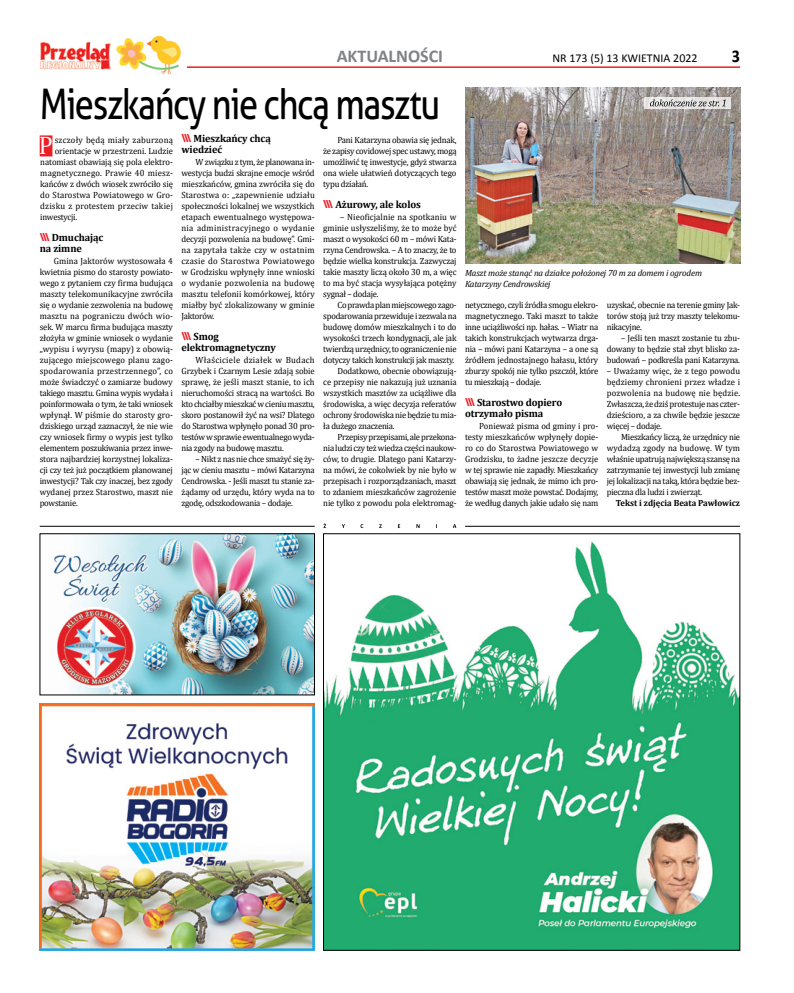
<style>
.page{position:relative;width:794px;height:993px;background:#fff}
.page>*{position:absolute;margin:0;border:0;box-sizing:border-box;transform-origin:0 0}
.t1{font:42px "Aller";letter-spacing:-.04em;color:#000;scale:.82 1}
.t2{font:25.5px "Cambria";color:#fff;scale:.96 1}
.t3{font:700 18px "Calibri";color:#808285}
.t4{font:700 18px "Calibri";color:#000;scale:.9 1}
.t5{font:12px "Calibri";color:#000}
.t6{font:700 10.5px/11px "Cambria";letter-spacing:-.01em;color:#000}
.t7{font:9px/11px "Cambria";letter-spacing:-.02em;color:#000;text-align:justify;scale:.96 1}
.t8{font:italic 9px/11px "Cambria";letter-spacing:-.015em;color:#000}
.t9{font:9px "Cambria";letter-spacing:.02em;color:#000;scale:.96 1}
.t10{font:9px "Cambria";letter-spacing:.015em;color:#000;scale:.96 1}
.t11{font:700 9px "Cambria";color:#000;scale:.96 1}
.t12{font:9px "Cambria";letter-spacing:.025em;color:#000;scale:.96 1}
.s1{font-family:"Aller";font-size:11px;color:#ed1d24}
</style>
<div class="page">
<hr style="left:113px;top:66px;width:627px;height:2px;background:#ed1d24">
<img style="left:39px;top:43px;width:71px;height:27px">
<img style="left:325px;top:541px;width:413px;height:407px">
<img style="left:53px;top:535px;width:260px;height:158px">
<div style="left:40px;top:533px;width:275px;height:162px;border:1px solid #000"></div>
<img style="left:40px;top:703px;width:275px;height:247px">
<div style="left:40px;top:135px;width:12px;height:21px;background:#ed1d24"></div>
<img style="left:465px;top:88px;width:275px;height:176px">
<hr style="left:40px;top:526px;width:275px;height:1px;background:#000">
<hr style="left:465px;top:526px;width:275px;height:1px;background:#000">
<svg style="left:323px;top:523px;width:133px;height:5px"></svg>
<div style="left:111px;top:34px;width:76px;height:42px;background:#fff"></div>
<img style="left:116px;top:35px;width:66px;height:40px">
<svg style="left:644px;top:97px;width:87px;height:11px"></svg>
<svg style="left:650px;top:99px;width:75px;height:7px"></svg>
<h3 class="t3" style="left:337px;top:45px;width:108px">AKTUALNOŚCI</h3>
<h3 class="t5" style="left:552px;top:51px;width:147px">NR 173 (5) 13 KWIETNIA 2022</h3>
<h3 class="t4" style="left:731px;top:45px;width:11px">3</h3>
<h1 class="t1" style="left:40px;top:78px;width:490px">Mieszkańcy nie chcą masztu</h1>
<h2 class="t2" style="left:39px;top:130px;width:16px">P</h2>
<p class="t12" style="left:55px;top:135px;width:125px">szczoły będą miały zaburzoną</p>
<p class="t7" style="left:55px;top:145px;width:125px">orientacje w przestrzeni. Ludzie</p>
<p class="t7" style="left:40px;top:156px;width:140px">natomiast obawiają się pola elektro-</p>
<p class="t9" style="left:40px;top:168px;width:140px">magnetycznego. Prawie 40 miesz-</p>
<p class="t7" style="left:40px;top:178px;width:140px">kańców z dwóch wiosek zwróciło się</p>
<p class="t10" style="left:40px;top:190px;width:140px">do Starostwa Powiatowego w Gro-</p>
<p class="t9" style="left:40px;top:201px;width:140px">dzisku z protestem przeciw takiej</p>
<p class="t7" style="left:40px;top:211px;width:40px">inwestycji.</p>
<p class="t6" style="left:40px;top:232px;width:65px"><span class="s1">\\\</span> Dmuchając na zimne</p>
<p class="t7" style="left:40px;top:255px;width:140px;text-indent:14px">Gmina Jaktorów wystosowała 4 kwietnia pismo do starosty powiato&shy;wego z pytaniem czy firma budująca maszty telekomunikacyjne zwróciła się o wydanie zezwolenia na budowę masztu na pograniczu dwóch wio&shy;sek. W marcu firma budująca maszty złożyła w gminie wniosek o wydanie „wypisu i wyrysu (mapy) z obowią&shy;zującego miejscowego planu zago&shy;spodarowania przestrzennego”, co może świadczyć o zamiarze budowy takiego masztu. Gmina wypis wydała i poinformowała o tym, że taki wniosek wpłynął. W piśmie do starosty gro&shy;dziskiego urząd zaznaczył, że nie wie czy wniosek firmy o wypis jest tylko elementem poszukiwania przez inwe&shy;stora najbardziej korzystnej lokaliza&shy;cji czy też już początkiem planowanej inwestycji? Tak czy inaczej, bez zgody wydanej przez Starostwo, maszt nie powstanie.</p>
<p class="t6" style="left:181px;top:133px;width:91px"><span class="s1">\\\</span> Mieszkańcy chcą wiedzieć</p>
<p class="t7" style="left:181px;top:156px;width:140px;text-indent:14px">W związku z tym, że planowana in&shy;westycja budzi skrajne emocje wśród mieszkańców, gmina zwróciła się do Starostwa o: „zapewnienie udziału społeczności lokalnej we wszystkich etapach ewentualnego występowa&shy;nia administracyjnego o wydanie decyzji pozwolenia na budowę”. Gmi&shy;na zapytała także czy w ostatnim czasie do Starostwa Powiatowego w Grodzisku wpłynęły inne wnioski o wydanie pozwolenia na budowę masztu telefonii komórkowej, który miałby być zlokalizowany w gminie Jaktorów.</p>
<p class="t6" style="left:181px;top:331px;width:96px"><span class="s1">\\\</span> Smog elektromagnetyczny</p>
<p class="t7" style="left:181px;top:354px;width:140px;text-indent:14px">Właściciele działek w Budach Grzybek i Czarnym Lesie zdają sobie sprawę, że jeśli maszt stanie, to ich nieruchomości stracą na wartości. Bo kto chciałby mieszkać w cieniu masztu, skoro postanowił żyć na wsi? Dlatego do Starostwa wpłynęło ponad 30 pro&shy;testów w sprawie ewentualnego wyda&shy;nia zgody na budowę masztu.</p>
<p class="t7" style="left:181px;top:453px;width:140px;text-indent:14px">– Nikt z nas nie chce smażyć się ży&shy;jąc w cieniu masztu – mówi Katarzyna Cendrowska. - Jeśli maszt tu stanie za&shy;żądamy od urzędu, który wyda na to zgodę, odszkodowania – dodaje.</p>
<p class="t7" style="left:323px;top:134px;width:140px;text-indent:14px">Pani Katarzyna obawia się jednak, że zapisy covidowej spec ustawy, mogą umożliwić tę inwestycje, gdyż stwarza ona wiele ułatwień dotyczących tego typu działań.</p>
<p class="t6" style="left:323px;top:199px;width:99px"><span class="s1">\\\</span> Ażurowy, ale kolos</p>
<p class="t7" style="left:323px;top:211px;width:140px;text-indent:17px">– Nieoficjalnie na spotkaniu w gminie usłyszeliśmy, że to może być maszt o wysokości 60 m – mówi Kata&shy;rzyna Cendrowska. – A to znaczy, że to będzie wielka konstrukcja. Zazwyczaj takie maszty liczą około 30 m, a więc to ma być stacja wysyłająca potężny sygnał – dodaje.</p>
<p class="t7" style="left:337px;top:299px;width:126px">Co prawda plan miejscowego zago-</p>
<p class="t7" style="left:323px;top:310px;width:140px">spodarowania przewiduje i zezwala na</p>
<p class="t7" style="left:323px;top:321px;width:140px">budowę domów mieszkalnych i to do</p>
<p class="t7" style="left:323px;top:332px;width:140px">wysokości trzech kondygnacji, ale jak</p>
<p class="t7" style="left:323px;top:343px;width:140px">twierdzą urzędnicy, to ograniczenie nie</p>
<p class="t7" style="left:323px;top:354px;width:138px">dotyczy takich konstrukcji jak maszty.</p>
<p class="t7" style="left:337px;top:365px;width:126px">Dodatkowo, obecnie obowiązują-</p>
<p class="t7" style="left:323px;top:376px;width:140px">ce przepisy nie nakazują już uznania</p>
<p class="t7" style="left:323px;top:387px;width:140px">wszystkich masztów za uciążliwe dla</p>
<p class="t7" style="left:323px;top:398px;width:140px">środowiska, a więc decyzja referatów</p>
<p class="t7" style="left:323px;top:409px;width:140px">ochrony środowiska nie będzie tu mia-</p>
<p class="t7" style="left:323px;top:420px;width:76px">ła dużego znaczenia.</p>
<p class="t7" style="left:337px;top:431px;width:126px">Przepisy przepisami, ale przekona-</p>
<p class="t7" style="left:323px;top:442px;width:140px">nia ludzi czy też wiedza części naukow-</p>
<p class="t7" style="left:323px;top:453px;width:140px">ców, to drugie. Dlatego pani Katarzy-</p>
<p class="t7" style="left:323px;top:464px;width:140px">na mówi, że cokolwiek by nie było w</p>
<p class="t7" style="left:323px;top:475px;width:140px">przepisach i rozporządzaniach, maszt</p>
<p class="t7" style="left:323px;top:486px;width:140px">to zdaniem mieszkańców zagrożenie</p>
<p class="t7" style="left:323px;top:497px;width:140px">nie tylko z powodu pola elektromag-</p>
<p class="t8" style="left:465px;top:266px;width:238px">Maszt może stanąć na działce położonej 70 m za domem i ogrodem<br>Katarzyny Cendrowskiej</p>
<p class="t7" style="left:465px;top:299px;width:140px">netycznego, czyli źródła smogu elekro&shy;magnetycznego. Taki maszt to także inne uciążliwości np. hałas. – Wiatr na takich konstrukcjach wytwarza drga&shy;nia – mówi pani Katarzyna – a one są źródłem jednostajnego hałasu, który zburzy spokój nie tylko pszczół, które tu mieszkają – dodaje.</p>
<p class="t6" style="left:465px;top:397px;width:99px"><span class="s1">\\\</span> Starostwo dopiero otrzymało pisma</p>
<p class="t7" style="left:465px;top:420px;width:140px;text-indent:14px">Ponieważ pisma od gminy i pro&shy;testy mieszkańców wpłynęły dopie&shy;ro co do Starostwa Powiatowego w Grodzisku, to żadne jeszcze decyzje w tej sprawie nie zapadły. Mieszkańcy obawiają się jednak, że mimo ich pro&shy;testów maszt może powstać. Dodajmy, że według danych jakie udało się nam</p>
<p class="t7" style="left:607px;top:299px;width:140px">uzyskać, obecnie na terenie gminy Jak&shy;torów stoją już trzy maszty telekomu&shy;nikacyjne.</p>
<p class="t7" style="left:607px;top:332px;width:140px;text-indent:14px">– Jeśli ten maszt zostanie tu zbu&shy;dowany to będzie stał zbyt blisko za&shy;budowań – podkreśla pani Katarzyna.</p>
<p class="t7" style="left:607px;top:365px;width:140px">– Uważamy więc, że z tego powodu będziemy chronieni przez władze i pozwolenia na budowę nie będzie.<br>Zwłaszcza, że dziś protestuje nas czter&shy;dzieścioro, a za chwile będzie jeszcze więcej – dodaje.</p>
<p class="t7" style="left:607px;top:431px;width:140px;text-indent:14px">Mieszkańcy liczą, że urzędnicy nie wydadzą zgody na budowę. W tym właśnie upatrują największą szansę na zatrzymanie tej inwestycji lub zmianę jej lokalizacji na taką, która będzie bez&shy;pieczna dla ludzi i zwierząt.</p>
<p class="t11" style="left:616px;top:497px;width:131px">Tekst i zdjęcia Beata Pawłowicz</p>
</div>
